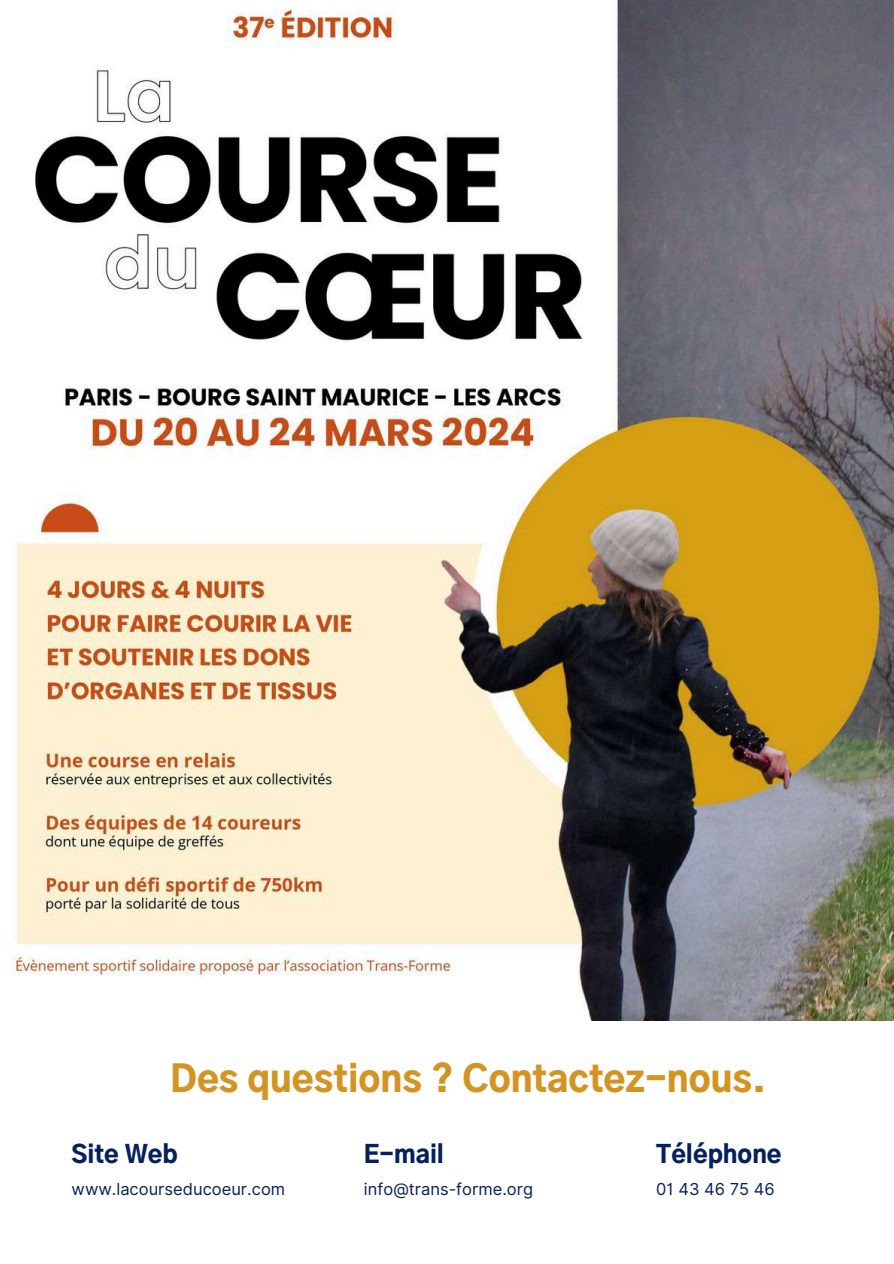
<style>
.page{position:relative;width:894px;height:1264px;background:#fff}
.page>*{position:absolute;margin:0;border:0;box-sizing:border-box;transform-origin:0 0}
.t1{font:900 36px "Gothic A1";color:#d49423}
.t2{font:900 24px "Gothic A1";color:#05215d}
.t3{font:16.5px "Inter";color:#05215d}
</style>
<div class="page">
<img style="left:11px;top:0;width:882px;height:1020px">
<h1 class="t1" style="left:170px;top:1063px;width:597px">Des questions ? Contactez-nous.</h1>
<h2 class="t2" style="left:72px;top:1143px;width:108px">Site Web</h2>
<p class="t3" style="left:72px;top:1178px;width:215px">www.lacourseducoeur.com</p>
<h2 class="t2" style="left:364px;top:1143px;width:82px">E-mail</h2>
<p class="t3" style="left:364px;top:1178px;width:171px">info@trans-forme.org</p>
<h2 class="t2" style="left:656px;top:1143px;width:127px">Téléphone</h2>
<p class="t3" style="left:656px;top:1178px;width:120px">01 43 46 75 46</p>
</div>
